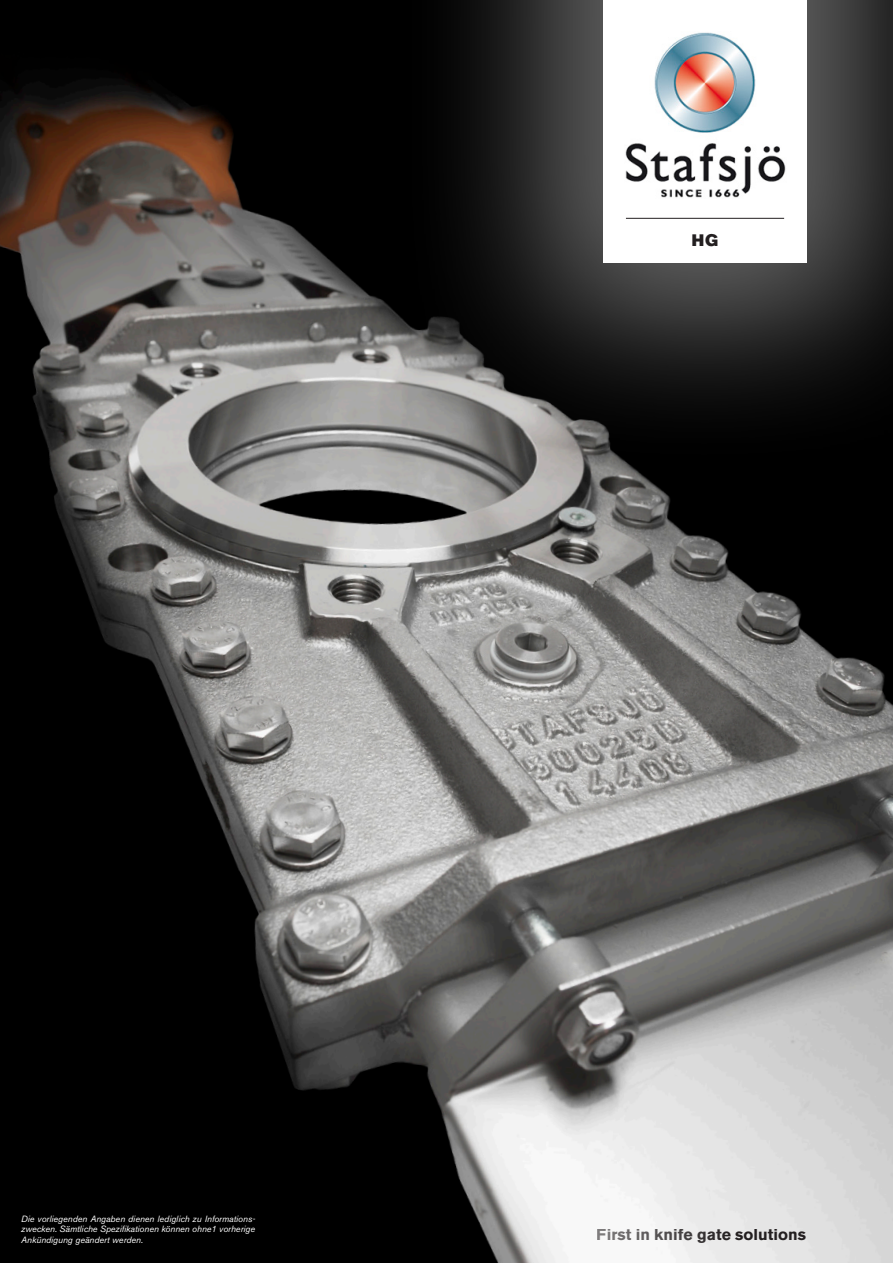
<style>
.page{position:relative;width:893px;height:1263px;background:#fff}
.page>*{position:absolute;margin:0;border:0;box-sizing:border-box;transform-origin:0 0}
.Tabell_-_GRÅ_RUTA_8{font:16.5px "Akzidenz Grotesk BE Super";color:#231f20}
.t1{font:700 15.9px "Akzidenz Grotesk BE";color:#231f20}
.Kursiv_text_6_pt{font:italic 9px/10.8px "Akzidenz Grotesk BE";color:#fff;text-align:justify}
.t2{font:9px "Akzidenz Grotesk BE";color:#231f20}
</style>
<div class="page">
<img style="left:0;top:0;width:893px;height:1263px">
<div style="left:400px;top:0;width:493px;height:466px;background:#fff;opacity:.4"></div>
<div style="left:603px;top:0;width:204px;height:263px;background:#fff"></div>
<img style="left:625px;top:32px;width:161px;height:166px">
<hr style="left:626px;top:218px;width:158px;height:1px;background:#231f20">
<p class="Tabell_-_GRÅ_RUTA_8" style="left:692px;top:231px;width:28px">HG</p>
<p class="Kursiv_text_6_pt" style="left:21px;top:1213px;width:235px">Die vorliegenden Angaben dienen lediglich zu Informations&shy;zwecken. Sämtliche Spezifikationen können ohne1 vorherige Ankündigung geändert werden.</p>
<h2 class="t1" style="left:597px;top:1226px;width:211px">First in knife gate solutions</h2>
<p class="t2" style="left:703px;top:1231px;width:99px">2019-04-04 Ausgabe 16</p>
</div>
